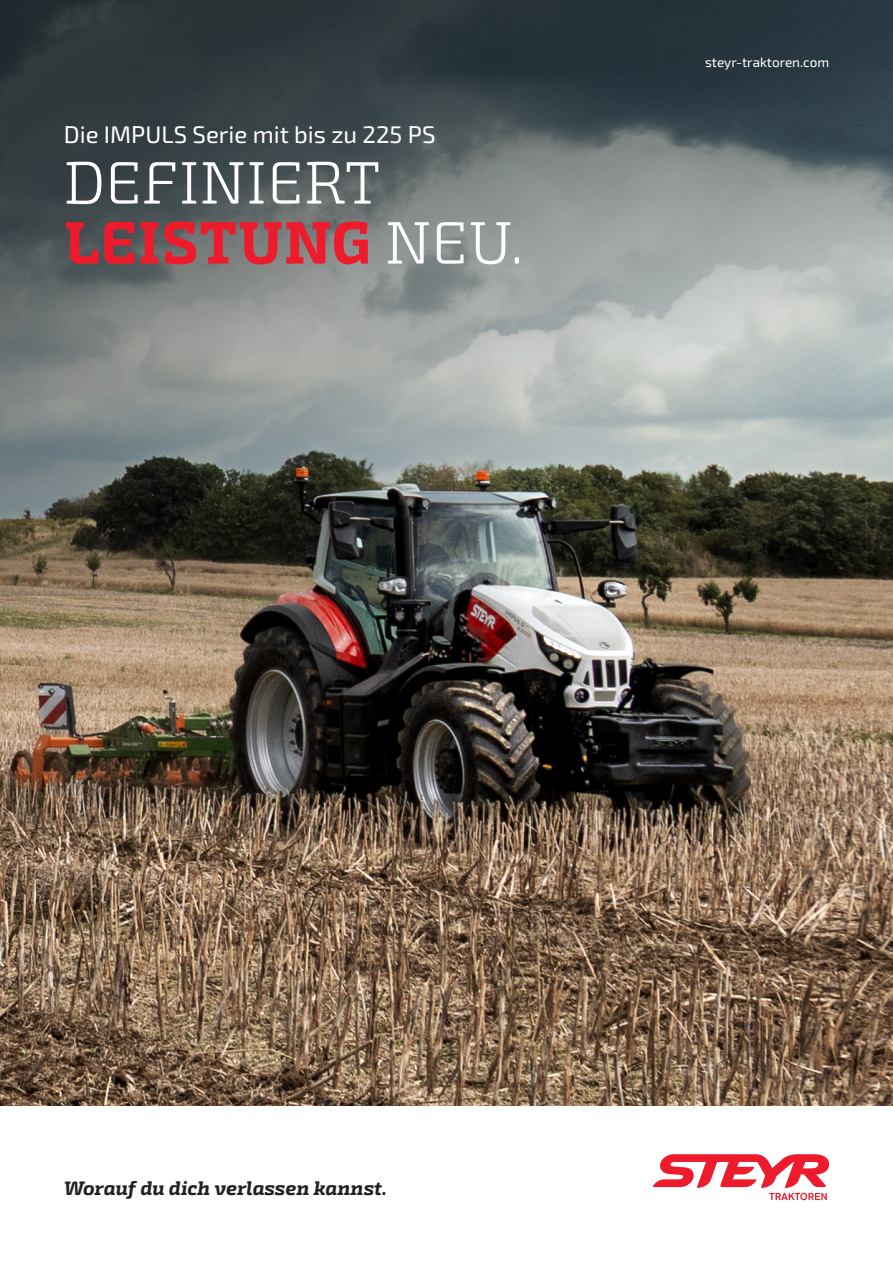
<style>
.page{position:relative;width:893px;height:1263px;background:#fff}
.page>*{position:absolute;margin:0;border:0;box-sizing:border-box;transform-origin:0 0}
.Headline_1_-_White{font:700 60px "Exo Slab Pro";letter-spacing:.01em;color:#ee1b2d}
.Headline_1_-_White-2{font:300 60px "Exo Slab Pro";letter-spacing:.01em;color:#fff}
.Subhead_-_White{font:24px "Exo 2";color:#fff}
.Text_Tables{font:italic 700 19.5px "Exo Slab Pro";letter-spacing:-.005em;color:#231f20}
.Website{font:13.5px "Exo 2";color:#fff}
.s1{font-weight:300;color:#fff}
</style>
<div class="page">
<img style="left:0;top:596px;width:893px;height:510px">
<svg style="left:0;top:0;width:893px;height:596px;background:#69706e"></svg>
<svg style="left:653px;top:1154px;width:176px;height:46px"></svg>
<p class="Subhead_-_White" style="left:64px;top:118px;width:373px">Die IMPULS Serie mit bis zu 225 PS</p>
<p class="Headline_1_-_White-2" style="left:64px;top:147px;width:318px">DEFINIERT</p>
<p class="Headline_1_-_White" style="left:64px;top:205px;width:461px">LEISTUNG <span class="s1">NEU.</span></p>
<p class="Website" style="left:705px;top:52px;width:126px">steyr-traktoren.com</p>
<p class="Text_Tables" style="left:64px;top:1176px;width:325px">Worauf du dich verlassen kannst.</p>
</div>
